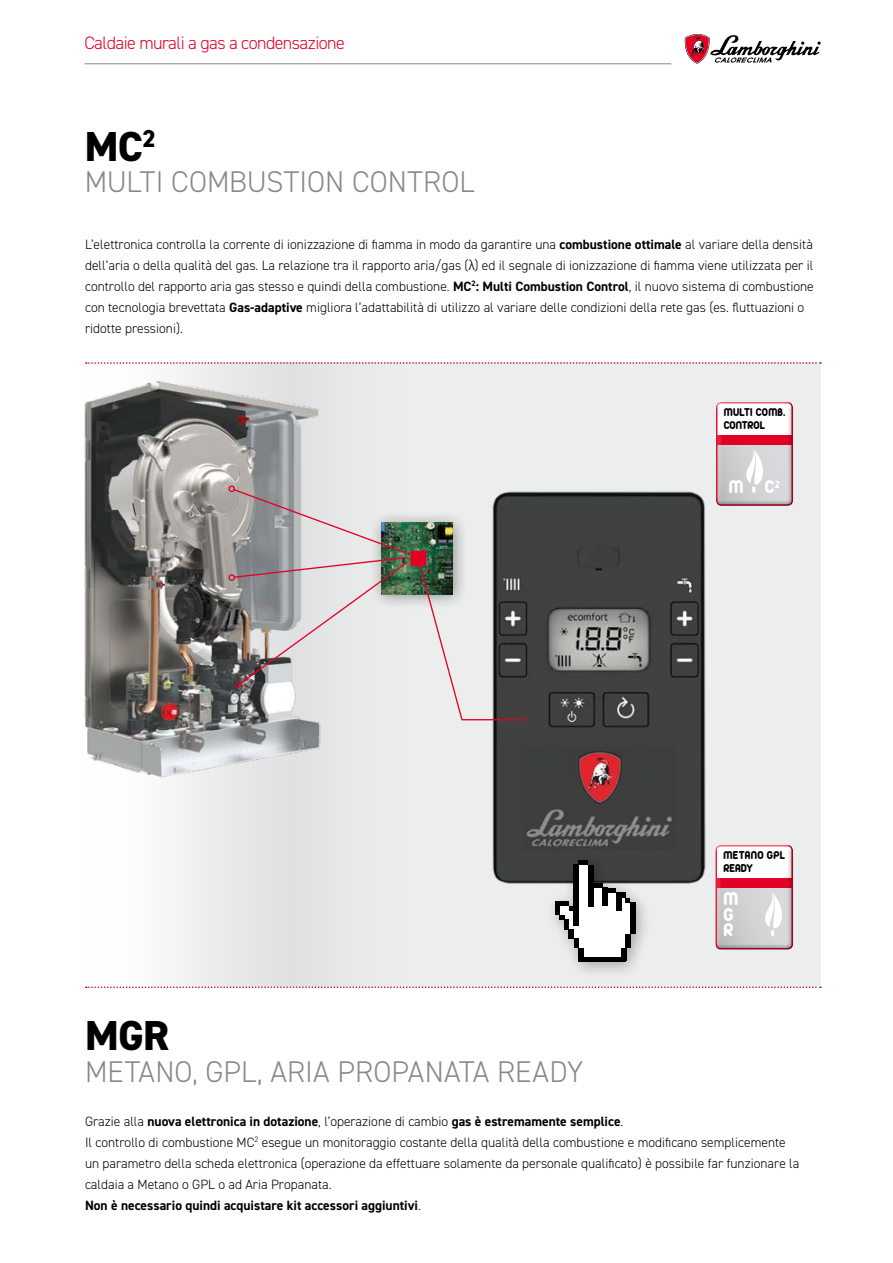
<style>
.page{position:relative;width:893px;height:1263px;background:#fff}
.page>*{position:absolute;margin:0;border:0;box-sizing:border-box;transform-origin:0 0}
.t1{font:800 42px "DIN2014";color:#000}
.t2{font:300 30px "DIN2014";color:#87888a}
.t3{font:20.25px/15.6px "z Arista";color:#fff}
.t4{font:20.1px "z Arista";color:#fff}
.t5{font:300 18px "DIN2014";letter-spacing:-.03em;color:#e20026}
.t6{font:300 13.5px/21px "DIN2014";color:#000}
.t7{font:12.45px/12.3px "z Arista";letter-spacing:.025em;color:#000}
.t8{font:12.3px/12.3px "z Arista";letter-spacing:-.01em;color:#000}
.s1{font-weight:700}
.s2{font-family:"Formata Pro"}
</style>
<div class="page">
<div style="left:174px;top:364px;width:647px;height:622px;background:#eceded"></div>
<svg style="left:341px;top:362px;width:480px;height:2px"></svg>
<svg style="left:86px;top:986px;width:735px;height:2px"></svg>
<div style="left:716px;top:401px;width:79px;height:106px;background:#000;opacity:.5"></div>
<div style="left:714px;top:844px;width:81px;height:106px;background:#000;opacity:.5"></div>
<hr style="left:85px;top:63px;width:586px;height:1px;background:#87888a">
<svg style="left:684px;top:34px;width:137px;height:30px"></svg>
<img style="left:84px;top:362px;width:257px;height:431px">
<div style="left:369px;top:510px;width:100px;height:100px;background:#000;opacity:.4"></div>
<img style="left:409px;top:523px;width:44px;height:71px">
<div style="left:228px;top:574px;width:7px;height:7px;border:1px solid #e20026;border-radius:50%"></div>
<div style="left:235px;top:681px;width:7px;height:7px;border:1px solid #e20026;border-radius:2px"></div>
<div style="left:411px;top:551px;width:14px;height:14px;background:#e20026"></div>
<div style="left:410px;top:551px;width:16px;height:15px;border:1px solid #e20026"></div>
<svg style="left:232px;top:488px;width:177px;height:197px;background:#c0bdbd"></svg>
<div style="left:228px;top:485px;width:7px;height:7px;border:1px solid #e20026;border-radius:50%"></div>
<img style="left:482px;top:463px;width:235px;height:431px">
<svg style="left:415px;top:555px;width:112px;height:166px;background:#aba9a8"></svg>
<div style="left:544px;top:850px;width:108px;height:128px;background:#000;opacity:.3"></div>
<div style="left:555px;top:901px;width:5px;height:14px;background:#000"></div>
<div style="left:630px;top:902px;width:5px;height:32px;background:#000"></div>
<div style="left:578px;top:957px;width:48px;height:5px;background:#000"></div>
<svg style="left:558px;top:863px;width:75px;height:97px"></svg>
<div style="left:579px;top:860px;width:9px;height:5px;background:#000"></div>
<hr style="left:606px;top:888px;width:10px;height:4px;background:#000">
<hr style="left:593px;top:883px;width:10px;height:4px;background:#000">
<h3 class="t5" style="left:85px;top:31px;width:262px">Caldaie murali a gas a condensazione</h3>
<h1 class="t1" style="left:85px;top:118px;width:73px">MC<sup>2</sup></h1>
<h2 class="t2" style="left:85px;top:164px;width:391px">MULTI COMBUSTION CONTROL</h2>
<p class="t6" style="left:85px;top:234px;width:730px">L’elettronica controlla la corrente di ionizzazione di fiamma in modo da garantire una <span class="s1">combustione ottimale</span> al variare della densità dell’aria o della qualità del gas. La relazione tra il rapporto aria/gas (<span class="s2">λ</span>) ed il segnale di ionizzazione di fiamma viene utilizzata per il controllo del rapporto aria gas stesso e quindi della combustione. <span class="s1">MC</span><sup>2</sup><span class="s1">: Multi Combustion Control</span>, il nuovo sistema di combustione con tecnologia brevettata <span class="s1">Gas-adaptive</span> migliora l’adattabilità di utilizzo al variare delle condizioni della rete gas (es. fluttuazioni o ridotte pressioni).</p>
<p class="t8" style="left:724px;top:406px;width:63px">MULTI COMB.<br>CONTROL</p>
<h3 class="t4" style="left:729px;top:476px;width:53px">M C<sup>2</sup></h3>
<p class="t7" style="left:723px;top:849px;width:63px">METANO GPL<br>READY</p>
<h1 class="t1" style="left:85px;top:1008px;width:86px">MGR</h1>
<h2 class="t2" style="left:85px;top:1053px;width:499px">METANO, GPL, ARIA PROPANATA READY</h2>
<h3 class="t3" style="left:723px;top:891px;width:16px">M<br>G<br>R</h3>
<p class="t6" style="left:85px;top:1111px;width:716px">Grazie alla <span class="s1">nuova elettronica in dotazione</span>, l’operazione di cambio <span class="s1">gas è estremamente semplice</span>.<br>Il controllo di combustione MC<sup>2</sup> esegue un monitoraggio costante della qualità della combustione e modificano semplicemente un parametro della scheda elettronica (operazione da effettuare solamente da personale qualificato) è possibile far funzionare la caldaia a Metano o GPL o ad Aria Propanata.<br><span class="s1">Non è necessario quindi acquistare kit accessori aggiuntivi</span>.</p>
</div>
